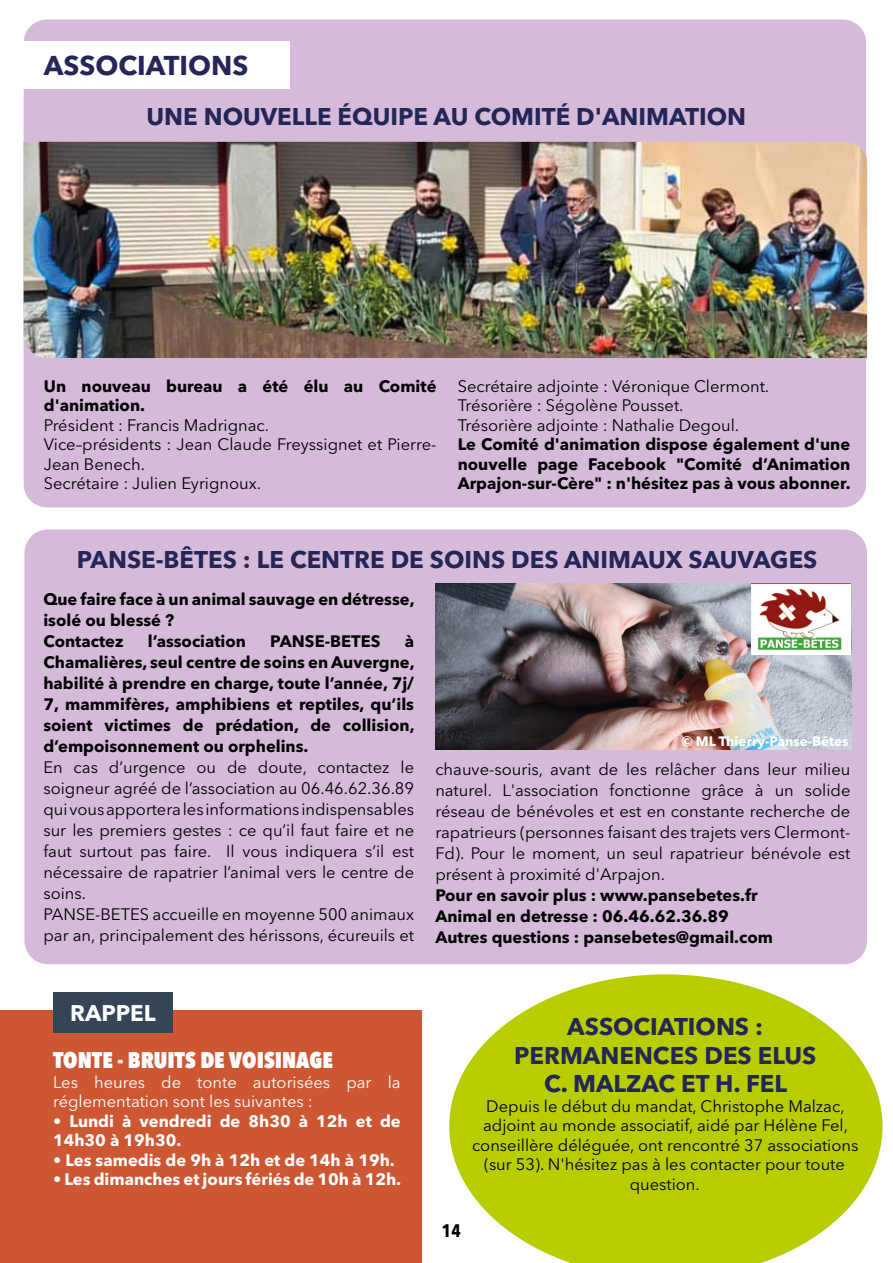
<style>
.page{position:relative;width:893px;height:1263px;background:#fff}
.page>*{position:absolute;margin:0;border:0;box-sizing:border-box;transform-origin:0 0}
.t1{font:700 27px "Avenir Next LT Pro";color:#242657}
.t2{font:700 24px/28.5px "Avenir Next LT Pro";color:#242657;text-align:center}
.t3{font:800 condensed 22.5px "Avenir Next LT Pro";color:#fff}
.t4{font:700 22.5px "Avenir Next LT Pro";color:#fff}
.t5{font:700 condensed 18px "Avenir Next LT Pro";color:#000}
.t6{font:16.5px/21px "Avenir Next LT Pro";color:#000}
.t7{font:700 16.5px/21px "Avenir Next LT Pro";color:#000}
.t8{font:700 16.5px/19.5px "Avenir Next LT Pro";color:#fff}
.t9{font:16.5px/19.5px "Avenir Next LT Pro";color:#fff}
.t10{font:700 13.5px "Avenir Next LT Pro";color:#fff}
</style>
<div class="page">
<div style="left:25px;top:529px;width:842px;height:435px;background:#d5bada;border-radius:23px"></div>
<div style="left:24px;top:19px;width:842px;height:488px;background:#d5bada;border-radius:23px"></div>
<div style="left:1px;top:41px;width:289px;height:48px;background:#fff"></div>
<img style="left:24px;top:142px;width:843px;height:216px">
<svg style="left:449px;top:974px;width:433px;height:289px;fill:#b7cd00"></svg>
<div style="left:0;top:1010px;width:422px;height:253px;background:#ce5733"></div>
<div style="left:53px;top:992px;width:119px;height:41px;background:#354456"></div>
<img style="left:435px;top:584px;width:416px;height:165px">
<img style="left:751px;top:584px;width:99px;height:70px">
<h1 class="t1" style="left:44px;top:49px;width:206px">ASSOCIATIONS</h1>
<h2 class="t2" style="left:147px;top:102px;width:601px">UNE NOUVELLE ÉQUIPE AU COMITÉ D'ANIMATION</h2>
<p class="t7" style="left:44px;top:376px;width:394px;line-height:19.5px">Un nouveau bureau a été élu au Comité d'animation.</p>
<p class="t6" style="left:44px;top:415px;width:394px;line-height:19.5px">Président : Francis Madrignac.<br>Vice–présidents : Jean Claude Freyssignet et Pierre-<br>Jean Benech.<br>Secrétaire : Julien Eyrignoux.</p>
<p class="t6" style="left:458px;top:376px;width:313px;line-height:19.5px">Secrétaire adjointe : Véronique Clermont.<br>Trésorière : Ségolène Pousset.<br>Trésorière adjointe : Nathalie Degoul.</p>
<p class="t7" style="left:458px;top:435px;width:395px;line-height:19.5px;text-align:justify">Le Comité d'animation dispose également d'une nouvelle page Facebook "Comité d’Animation Arpajon-sur-Cère" : n'hésitez pas à vous abonner.</p>
<h2 class="t2" style="left:77px;top:545px;width:742px">PANSE-BÊTES : LE CENTRE DE SOINS DES ANIMAUX SAUVAGES</h2>
<p class="t7" style="left:43px;top:589px;width:373px">Que faire face à un animal sauvage en détresse, isolé ou blessé ?<br>Contactez</p>
<p class="t7" style="left:148px;top:631px;width:100px">l’association</p>
<p class="t7" style="left:270px;top:631px;width:112px">PANSE-BETES</p>
<p class="t7" style="left:43px;top:631px;width:373px;text-align:justify;text-indent:361px">à Chamalières, seul centre de soins en Auvergne, habilité à prendre en charge, toute l’année, 7j/ 7, mammifères, amphibiens et reptiles, qu’ils soient victimes de prédation, de collision, d’empoisonnement ou orphelins.</p>
<p class="t6" style="left:43px;top:757px;width:372px">En cas d’urgence ou de doute, contactez le soigneur agréé de l’association au 06.46.62.36.89 qui vous apportera les informations indispensables sur les premiers gestes : ce qu’il faut faire et ne faut surtout pas faire. Il vous indiquera s’il est nécessaire de rapatrier l’animal vers le centre de soins.<br>PANSE-BETES accueille en moyenne 500 animaux par an, principalement des hérissons, écureuils et</p>
<p class="t6" style="left:435px;top:759px;width:417px;text-align:justify">chauve-souris, avant de les relâcher dans leur milieu naturel. L'association fonctionne grâce à un solide réseau de bénévoles et est en constante recherche de rapatrieurs (personnes faisant des trajets vers Clermont-Fd). Pour le moment, un seul rapatrieur bénévole est présent à proximité d'Arpajon.</p>
<p class="t10" style="left:682px;top:733px;width:168px">© ML Thierry-Panse-Bêtes</p>
<p class="t7" style="left:435px;top:885px;width:339px">Pour en savoir plus : www.pansebetes.fr<br>Animal en detresse : 06.46.62.36.89<br>Autres questions : pansebetes@gmail.com</p>
<h3 class="t4" style="left:70px;top:999px;width:87px">RAPPEL</h3>
<h3 class="t3" style="left:53px;top:1046px;width:281px">TONTE - BRUITS DE VOISINAGE</h3>
<p class="t9" style="left:53px;top:1072px;width:349px">Les heures de tonte autorisées par la réglementation sont les suivantes :</p>
<p class="t8" style="left:53px;top:1111px;width:349px">• Lundi à vendredi de 8h30 à 12h et de<br>14h30 à 19h30.</p>
<p class="t8" style="left:53px;top:1150px;width:343px">• Les samedis de 9h à 12h et de 14h à 19h.</p>
<p class="t8" style="left:53px;top:1169px;width:350px">• Les dimanches et jours fériés de 10h à 12h.</p>
<p class="t5" style="left:442px;top:1219px;width:20px">14</p>
<h2 class="t2" style="left:514px;top:1012px;width:304px">ASSOCIATIONS :<br>PERMANENCES DES ELUS<br>C. MALZAC ET H. FEL</h2>
<p class="t6" style="left:472px;top:1096px;width:388px;line-height:19.5px;text-align:center">Depuis le début du mandat, Christophe Malzac, adjoint au monde associatif, aidé par Hélène Fel, conseillère déléguée, ont rencontré 37 associations (sur 53). N'hésitez pas à les contacter pour toute question.</p>
</div>
